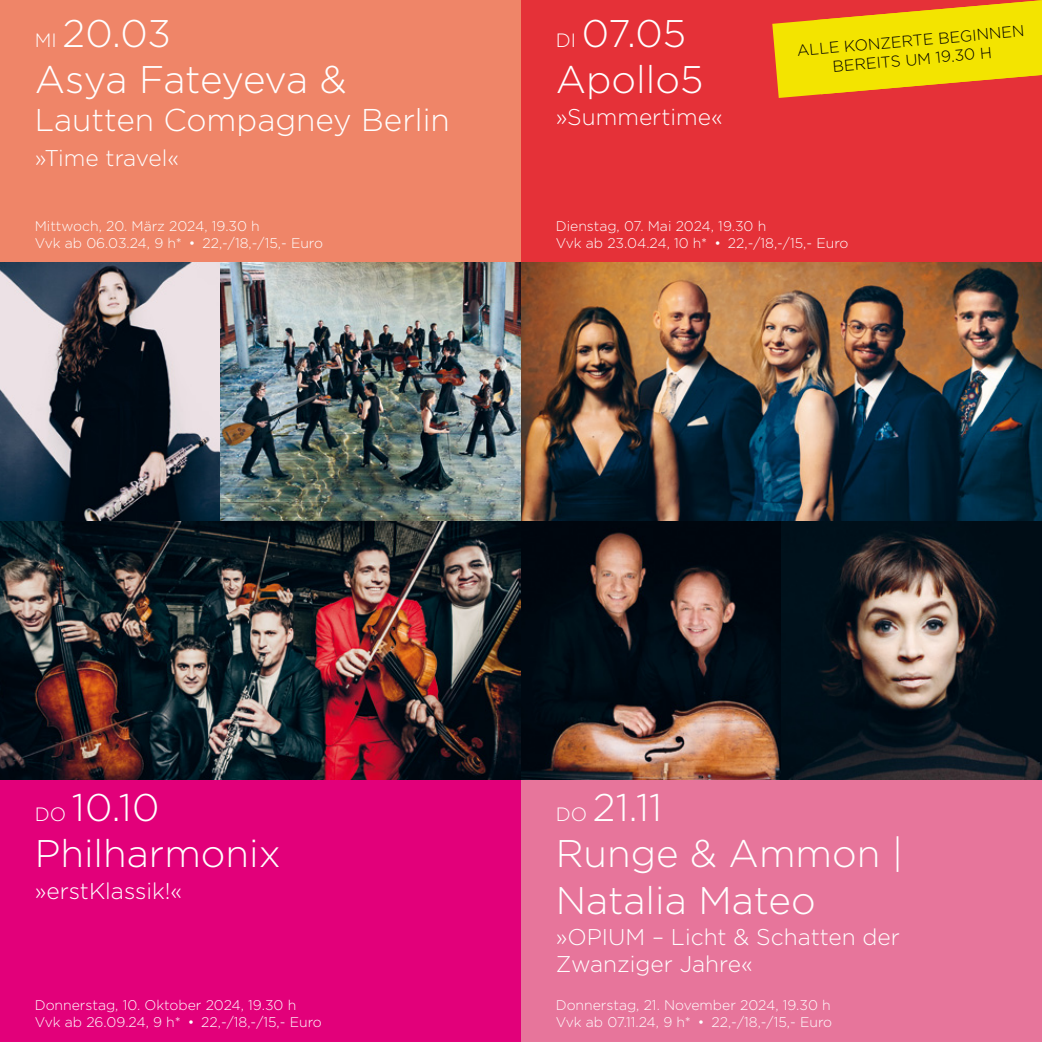
<style>
.page{position:relative;width:1042px;height:1042px;background:#fff}
.page>*{position:absolute;margin:0;border:0;box-sizing:border-box;transform-origin:0 0}
.t1{font:300 38.5px/46.2px "Gotham";color:#fff}
.t2{font:300 38.5px/46.2px "Gotham";letter-spacing:-.02em;color:#fff}
.t3{font:300 31.5px "Gotham";color:#fff}
.t4{font:300 22.75px/27.3px "Gotham";color:#fff}
.t5{font:300 15.75px "Gotham";color:#000}
.t6{font:300 14px/16.8px "Gotham";color:#fff}
.s1{font-size:19.25px}
</style>
<div class="page">
<div style="left:0;top:0;width:521px;height:263px;background:#ef8568"></div>
<div style="left:0;top:779px;width:521px;height:263px;background:#e2007a"></div>
<div style="left:521px;top:0;width:521px;height:263px;background:#e53138"></div>
<div style="left:521px;top:779px;width:521px;height:263px;background:#e7759b"></div>
<img style="left:0;top:263px;width:1042px;height:516px">
<svg style="left:781px;top:521px;width:261px;height:258px;background:#272a2e"></svg>
<svg style="left:772px;top:0;width:270px;height:98px"></svg>
<h1 class="t2" style="left:35px;top:10px;width:313px"><span class="s1">m i</span> 20.03<br>Asya Fateyeva &amp;</h1>
<h2 class="t3" style="left:35px;top:103px;width:417px">Lautten Compagney Berlin</h2>
<h3 class="t4" style="left:35px;top:144px;width:146px">»Time travel«</h3>
<p class="t6" style="left:35px;top:218px;width:290px">Mittwoch, 20. März 2024, 19.30 h<br>Vvk ab 06.03.24, 9 h* • 22,-/18,-/15,- Euro</p>
<h1 class="t1" style="left:556px;top:10px;width:149px"><span class="s1">DI</span> 07.05<br>Apollo5</h1>
<h3 class="t4" style="left:556px;top:103px;width:169px">»Summertime«</h3>
<p class="t5" style="left:971px;top:27px;width:51px;rotate:-5deg">innen</p>
<p class="t5" style="left:796px;top:42px;width:23px;rotate:-5deg">Alle</p>
<p class="t5" style="left:843px;top:38px;width:47px;rotate:-5deg">Konzerte</p>
<p class="t5" style="left:832px;top:58px;width:12px;rotate:-5deg">bere</p>
<p class="t5" style="left:876px;top:54px;width:115px;rotate:-5deg">its um 19.30 h</p>
<p class="t6" style="left:556px;top:218px;width:294px">Dienstag, 07. Mai 2024, 19.30 h<br>Vvk ab 23.04.24, 10 h* • 22,-/18,-/15,- Euro</p>
<h1 class="t1" style="left:35px;top:784px;width:247px"><span class="s1">do</span> 10.10<br>Philharmonix</h1>
<h3 class="t4" style="left:35px;top:877px;width:149px">»erstKlassik!«</h3>
<p class="t6" style="left:35px;top:997px;width:289px">Donnerstag, 10. Oktober 2024, 19.30 h<br>Vvk ab 26.09.24, 9 h* • 22,-/18,-/15,- Euro</p>
<h1 class="t1" style="left:556px;top:784px;width:349px"><span class="s1">Do</span> 21.11<br>Runge &amp; Ammon |<br>Natalia Mateo</h1>
<h3 class="t4" style="left:556px;top:923px;width:346px">»OPI UM – Licht &amp; Schatten der<br>Zwanziger Jahre«</h3>
<p class="t6" style="left:556px;top:997px;width:278px">Donnerstag, 21. November 2024, 19.30 h<br>Vvk ab 07.11.24, 9 h* • 22,-/18,-/15,- Euro</p>
</div>
